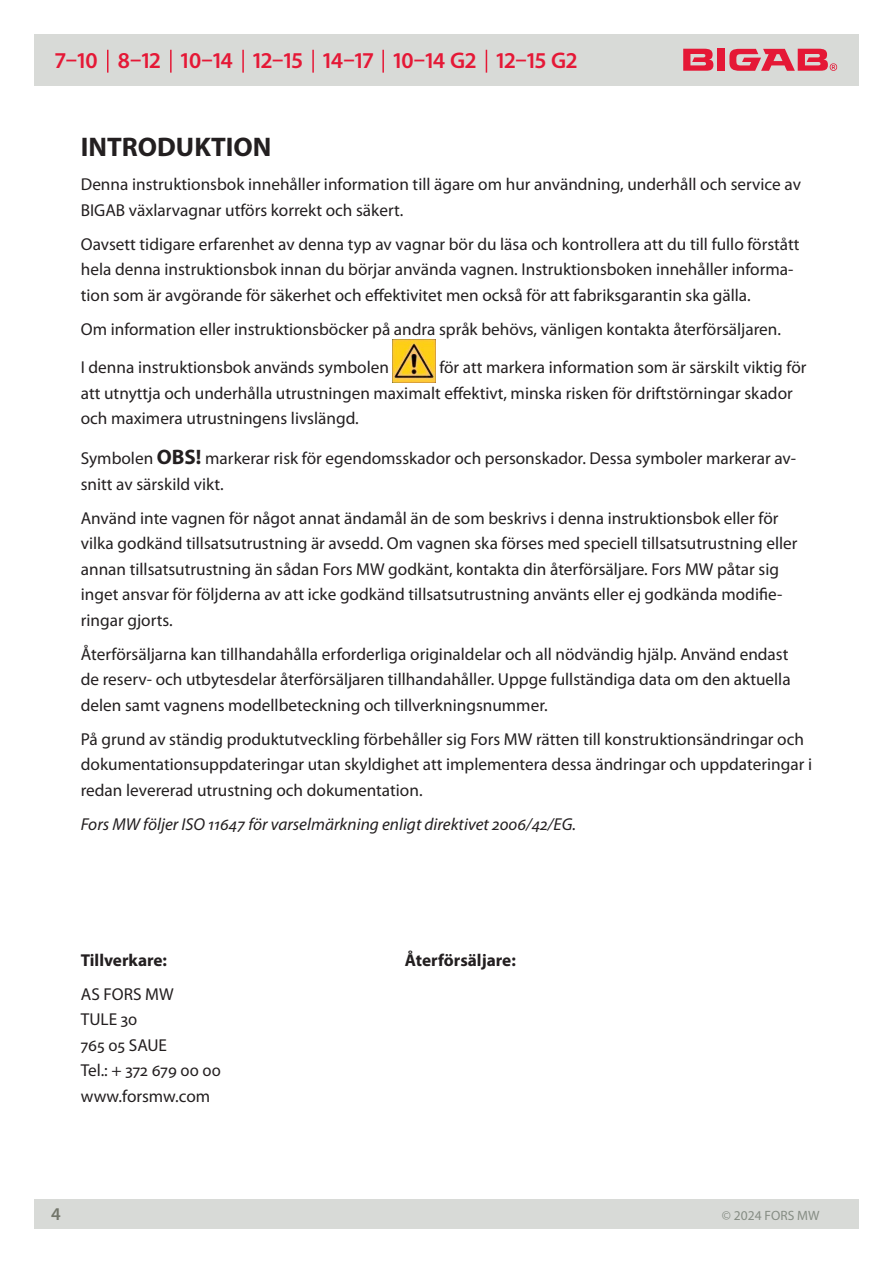
<style>
.page{position:relative;width:893px;height:1263px;background:#fff}
.page>*{position:absolute;margin:0;border:0;box-sizing:border-box;transform-origin:0 0}
.t1{font:700 27px "Myriad Pro";color:#231f20}
.t2{font:600 22.65px "Myriad Pro";color:#e51836}
.t3{font:600 18px "Myriad Pro";color:#73766b}
.t4{font:17.25px/25.5px "Myriad Pro";color:#231f20}
.t5{font:italic 17.25px "Myriad Pro";color:#231f20}
.t6{font:700 17.25px "Myriad Pro";color:#231f20}
.t7{font:13.5px "Myriad Pro";color:#868d84}
.s1{font-weight:700;font-size:21px}
</style>
<div class="page">
<div style="left:34px;top:1200px;width:825px;height:29px;background:#d8dad7"></div>
<div style="left:34px;top:34px;width:825px;height:51px;background:#d8dad7"></div>
<svg style="left:107px;top:50px;width:1px;height:23px"></svg>
<hr style="left:170px;top:50px;width:2px;height:23px;background:#e51836">
<hr style="left:242px;top:50px;width:2px;height:23px;background:#e51836">
<hr style="left:312px;top:50px;width:2px;height:23px;background:#e51836">
<hr style="left:382px;top:50px;width:2px;height:23px;background:#e51836">
<svg style="left:486px;top:50px;width:1px;height:23px"></svg>
<div style="left:717px;top:49px;width:7px;height:22px;background:#e51836"></div>
<svg style="left:683px;top:49px;width:30px;height:22px"></svg>
<svg style="left:729px;top:49px;width:108px;height:22px"></svg>
<img style="left:393px;top:340px;width:43px;height:43px">
<h2 class="t2" style="left:56px;top:46px;width:523px">7–10 8–12 10–14 12–15 14–17 10–14 G2 12–15 G2</h2>
<h1 class="t1" style="left:81px;top:130px;width:192px">INTRODUKTION</h1>
<p class="t4" style="left:81px;top:172px;width:722px">Denna instruktionsbok innehåller information till ägare om hur användning, underhåll och service av<br>BIGAB växlarvagnar utförs korrekt och säkert.</p>
<p class="t4" style="left:81px;top:231px;width:720px">Oavsett tidigare erfarenhet av denna typ av vagnar bör du läsa och kontrollera att du till fullo förstått hela denna instruktionsbok innan du börjar använda vagnen. Instruktionsboken innehåller informa&shy;tion som är avgörande för säkerhet och effektivitet men också för att fabriksgarantin ska gälla.</p>
<p class="t4" style="left:81px;top:316px;width:702px">Om information eller instruktionsböcker på andra språk behövs, vänligen kontakta återförsäljaren.</p>
<p class="t4" style="left:81px;top:354px;width:310px">I denna instruktionsbok används symbolen</p>
<p class="t4" style="left:81px;top:354px;width:727px;text-indent:359px">för att markera information som är särskilt viktig för att utnyttja och underhålla utrustningen maximalt effektivt, minska risken för driftstörningar skador och maximera utrustningens livslängd.</p>
<p class="t4" style="left:81px;top:445px;width:717px">Symbolen <span class="s1">OBS!</span> markerar risk för egendomsskador och personskador. Dessa symboler markerar av&shy;snitt av särskild vikt.</p>
<p class="t4" style="left:81px;top:505px;width:718px">Använd inte vagnen för något annat ändamål än de som beskrivs i denna instruktionsbok eller för vilka godkänd tillsatsutrustning är avsedd. Om vagnen ska förses med speciell tillsatsutrustning eller annan tillsatsutrustning än sådan Fors MW godkänt, kontakta din återförsäljare. Fors MW påtar sig inget ansvar för följderna av att icke godkänd tillsatsutrustning använts eller ej godkända modifie&shy;ringar gjorts.</p>
<p class="t4" style="left:81px;top:641px;width:711px">Återförsäljarna kan tillhandahålla erforderliga originaldelar och all nödvändig hjälp. Använd endast de reserv- och utbytesdelar återförsäljaren tillhandahåller. Uppge fullständiga data om den aktuella delen samt vagnens modellbeteckning och tillverkningsnummer.</p>
<p class="t4" style="left:81px;top:726px;width:733px">På grund av ständig produktutveckling förbehåller sig Fors MW rätten till konstruktionsändringar och dokumentationsuppdateringar utan skyldighet att implementera dessa ändringar och uppdateringar i redan levererad utrustning och dokumentation.</p>
<p class="t5" style="left:81px;top:813px;width:497px">Fors MW följer ISO 11647 för varselmärkning enligt direktivet 2006/42/EG.</p>
<p class="t6" style="left:81px;top:948px;width:88px">Tillverkare:</p>
<p class="t6" style="left:405px;top:948px;width:113px">Återförsäljare:</p>
<p class="t4" style="left:81px;top:981px;width:142px">AS FORS MW<br>TULE 30<br>765 05 SAUE<br>Tel.: + 372 679 00 00 www.forsmw.com</p>
<p class="t3" style="left:51px;top:1202px;width:11px">4</p>
<p class="t7" style="left:722px;top:1207px;width:99px">© 2024 FORS MW</p>
</div>
